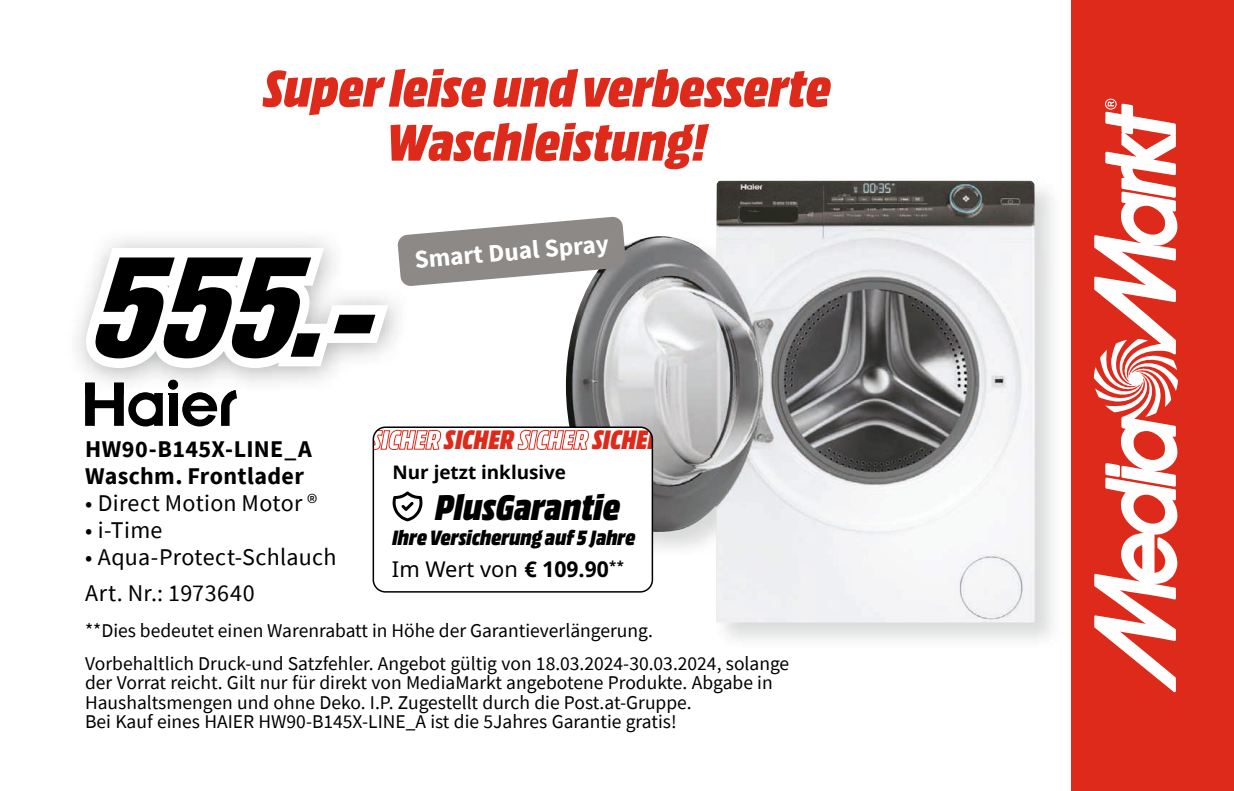
<style>
.page{position:relative;width:1234px;height:791px;background:#fff}
.page>*{position:absolute;margin:0;border:0;box-sizing:border-box;transform-origin:0 0}
.t1{font:120px "p Media Preise";color:#000}
.t2{font:54px/54px "MM Headline Pro";color:#dd2a1b;text-align:center}
.t3{font:37.5px "MM Headline Pro";color:#000}
.t4{font:27.9px "MM Headline Pro";color:#dd2a1b}
.t5{font:700 25.2px "Source Sans Pro";color:#fff}
.t6{font:24px/35.4px "Source Sans Pro";letter-spacing:.01em;color:#000}
.t7{font:700 24px/27px "Source Sans Pro";letter-spacing:.015em;color:#000}
.t8{font:21.9px "MM Headline Pro";color:#000}
.t9{font:21.9px "Noto Sans";color:#000}
.t10{font:19.5px/19.5px "Source Sans Pro";color:#000}
.t11{font:700 18.6px "Noto Sans";color:#000}
.s1{font-weight:700}
</style>
<div class="page">
<svg style="left:1233px;top:642px;width:1px;height:17px"></svg>
<div style="left:1071px;top:0;width:162px;height:791px;background:#dd2a1b"></div>
<svg style="left:1093px;top:99px;width:84px;height:593px"></svg>
<img style="left:719px;top:180px;width:334px;height:460px">
<img style="left:625px;top:181px;width:409px;height:442px">
<div style="left:373px;top:427px;width:279px;height:165px;background:#fff;border-radius:12px"></div>
<svg style="left:77px;top:216px;width:548px;height:234px"></svg>
<div style="left:372px;top:426px;width:281px;height:167px;border:2px solid #000;border-radius:12px"></div>
<svg style="left:392px;top:491px;width:30px;height:30px"></svg>
<h2 class="t2" style="left:263px;top:59px;width:569px">Super leise und verbesserte<br>Waschleistung!</h2>
<h1 class="t1" style="left:99px;top:245px;width:274px">555.-</h1>
<p class="t5" style="left:413px;top:243px;width:196px;rotate:-5deg">Smart Dual Spray</p>
<p class="t7" style="left:85px;top:435px;width:228px">HW90-B145X-LINE_A<br>Waschm. Frontlader</p>
<p class="t6" style="left:85px;top:485px;width:234px">• Direct Motion Motor ®</p>
<p class="t6" style="left:85px;top:512px;width:79px">• i-Time</p>
<p class="t6" style="left:85px;top:539px;width:253px">• Aqua-Protect-Schlauch<br>Art. Nr.: 1973640</p>
<h3 class="t4" style="left:444px;top:423px;width:71px">SICHER</h3>
<h3 class="t4" style="left:592px;top:423px;width:71px">SICHER</h3>
<p class="t11" style="left:392px;top:459px;width:175px">Nur jetzt inklusive</p>
<h3 class="t3" style="left:435px;top:484px;width:186px">PlusGarantie</h3>
<p class="t8" style="left:392px;top:524px;width:244px">Ihre Versicherung auf 5 Jahre</p>
<p class="t9" style="left:392px;top:557px;width:234px">Im Wert von <span class="s1">€ 109.90</span><sup>**</sup></p>
<p class="t10" style="left:85px;top:621px;width:569px">** Dies bedeutet einen Warenrabatt in Höhe der Garantieverlängerung.</p>
<p class="t10" style="left:85px;top:653px;width:705px">Vorbehaltlich Druck-und Satzfehler. Angebot gültig von 18.03.2024-30.03.2024, solange der Vorrat reicht. Gilt nur für direkt von MediaMarkt angebotene Produkte. Abgabe in Haushaltsmengen und ohne Deko. I.P. Zugestellt durch die Post.at-Gruppe.<br>Bei Kauf eines HAIER HW90-B145X-LINE_A ist die 5Jahres Garantie gratis!</p>
</div>
